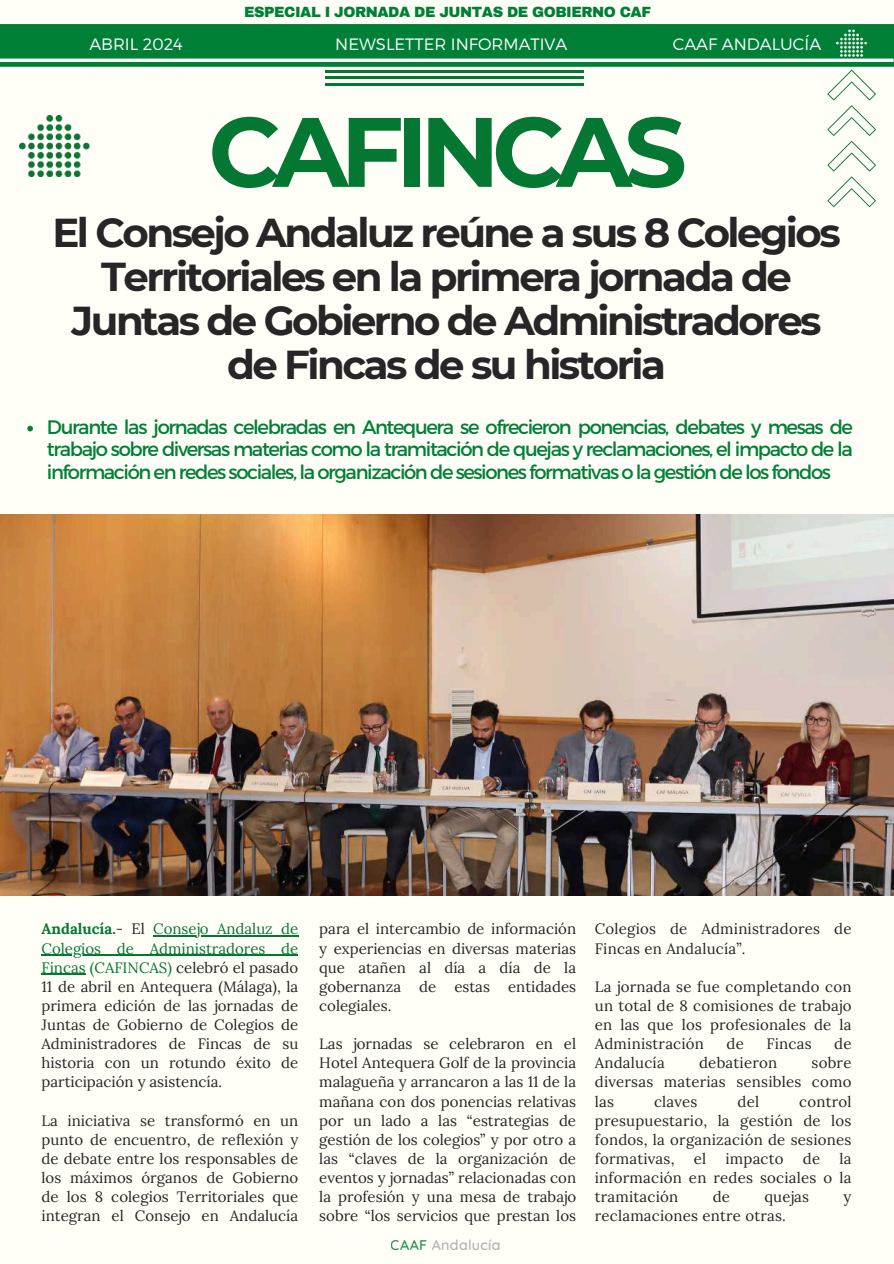
<style>
.page{position:relative;width:894px;height:1264px;background:#fff}
.page>*{position:absolute;margin:0;border:0;box-sizing:border-box;transform-origin:0 0}
.t1{font:700 98.4px "Montserrat";letter-spacing:-.08em;color:#047832}
.t2{font:700 40.2px/43.8px "Montserrat";letter-spacing:-.06em;color:#272525;text-align:center}
.t3{font:19.5px/22.5px "Montserrat";letter-spacing:-.07em;color:#008037;text-align:justify}
.t4{font:300 16.5px "Montserrat";color:#fff}
.t5{font:15px/19.2px "Lora";letter-spacing:.015em;color:#272525;text-align:justify}
.t6{font:900 14.55px "Archivo";letter-spacing:-.035em;color:#008037}
.t7{font:500 14.25px "Quicksand";letter-spacing:.02em;color:#a6a6a6}
.s1{font-weight:700;color:#047832}
.s2{color:#047832}
.s3{color:rgb(255 255 255/.51)}
</style>
<div class="page">
<div style="left:0;top:0;width:893px;height:1263px;background:#fffef7"></div>
<img style="left:19px;top:116px;width:70px;height:60px">
<img style="left:0;top:514px;width:893px;height:381px">
<hr style="left:153px;top:935px;width:145px;height:1px;background:#047832">
<hr style="left:41px;top:954px;width:257px;height:1px;background:#047832">
<hr style="left:41px;top:973px;width:45px;height:1px;background:#047832">
<svg style="left:27px;top:426px;width:6px;height:5px"></svg>
<div style="left:0;top:24px;width:893px;height:43px;background:#008037"></div>
<hr style="left:0;top:59px;width:893px;height:3px;background:#fff">
<img style="left:836px;top:29px;width:32px;height:28px">
<svg style="left:827px;top:70px;width:48px;height:137px"></svg>
<hr style="left:325px;top:70px;width:258px;height:2px;background:#047832">
<hr style="left:325px;top:76px;width:258px;height:3px;background:#047832">
<hr style="left:325px;top:83px;width:258px;height:2px;background:#047832">
<p class="t4" style="left:89px;top:33px;width:95px">ABRIL 2024</p>
<p class="t6" style="left:244px;top:4px;width:408px">ESPECIAL I JORNADA DE JUNTAS DE GOBIERNO CAF</p>
<p class="t4" style="left:335px;top:33px;width:233px">NEWSLETTER INFORMATIVA</p>
<p class="t4" style="left:672px;top:34px;width:150px">CAAF ANDALUCÍA</p>
<h1 class="t1" style="left:208px;top:92px;width:480px">CAFINCAS</h1>
<h2 class="t2" style="left:52px;top:211px;width:789px">El Consejo Andaluz reúne a sus 8 Colegios Territoriales en la primera jornada de Juntas de Gobierno de Administradores de Fincas de su historia</h2>
<p class="t3" style="left:47px;top:414px;width:807px">Durante las jornadas celebradas en Antequera se ofrecieron ponencias, debates y mesas de trabajo sobre diversas materias como la tramitación de quejas y reclamaciones, el impacto de la información en redes sociales, la organización de sesiones formativas o la gestión de los fondos</p>
<p class="t5" style="left:41px;top:919px;width:258px"><span class="s1">Andalucía.</span>- El <span class="s2">Consejo Andaluz de Colegios de Administradores de Fincas (CAFINCAS)</span> celebró el pasado 11 de abril en Antequera (Málaga), la primera edición de las jornadas de Juntas de Gobierno de Colegios de Administradores de Fincas de su historia con un rotundo éxito de participación y asistencía.</p>
<p class="t5" style="left:41px;top:1110px;width:258px">La iniciativa se transformó en un punto de encuentro, de reflexión y de debate entre los responsables de los máximos órganos de Gobierno de los 8 colegios Territoriales que integran el Consejo en Andalucía</p>
<p class="t5" style="left:319px;top:919px;width:258px">para el intercambio de información y experiencias en diversas materias que atañen al día a día de la gobernanza de estas entidades colegiales.</p>
<p class="t5" style="left:319px;top:1034px;width:258px">Las jornadas se celebraron en el Hotel Antequera Golf de la provincia malagueña y arrancaron a las 11 de la mañana con dos ponencias relativas por un lado a las “estrategias de gestión de los colegios” y por otro a las “claves de la organización de eventos y jornadas” relacionadas con la profesión y una mesa de trabajo sobre “los servicios que prestan los</p>
<p class="t7" style="left:391px;top:1235px;width:110px"><span class="s3">CAAF</span> Andalucía</p>
<p class="t5" style="left:594px;top:919px;width:258px">Colegios de Administradores de<br>Fincas en Andalucía”.</p>
<p class="t5" style="left:594px;top:976px;width:258px">La jornada se fue completando con un total de 8 comisiones de trabajo en las que los profesionales de la Administración</p>
<p class="t5" style="left:726px;top:1034px;width:19px">de</p>
<p class="t5" style="left:766px;top:1034px;width:47px">Fincas</p>
<p class="t5" style="left:833px;top:1034px;width:19px">de</p>
<p class="t5" style="left:594px;top:1053px;width:71px">Andalucía</p>
<p class="t5" style="left:699px;top:1053px;width:79px">debatieron</p>
<p class="t5" style="left:594px;top:1053px;width:258px;text-indent:216px">sobre diversas materias sensibles como las</p>
<p class="t5" style="left:594px;top:1091px;width:258px;text-indent:204px">control presupuestario, la gestión de los fondos, la organización de sesiones formativas,</p>
<p class="t5" style="left:654px;top:1091px;width:45px">claves</p>
<p class="t5" style="left:737px;top:1091px;width:23px">del</p>
<p class="t5" style="left:594px;top:1148px;width:258px;text-indent:244px">la información en redes sociales o la tramitación</p>
<p class="t5" style="left:693px;top:1148px;width:14px">el</p>
<p class="t5" style="left:725px;top:1148px;width:60px">impacto</p>
<p class="t5" style="left:802px;top:1148px;width:19px">de</p>
<p class="t5" style="left:712px;top:1187px;width:19px">de</p>
<p class="t5" style="left:764px;top:1187px;width:46px">quejas</p>
<p class="t5" style="left:843px;top:1187px;width:9px">y</p>
<p class="t5" style="left:594px;top:1206px;width:192px">reclamaciones entre otras.</p>
</div>
